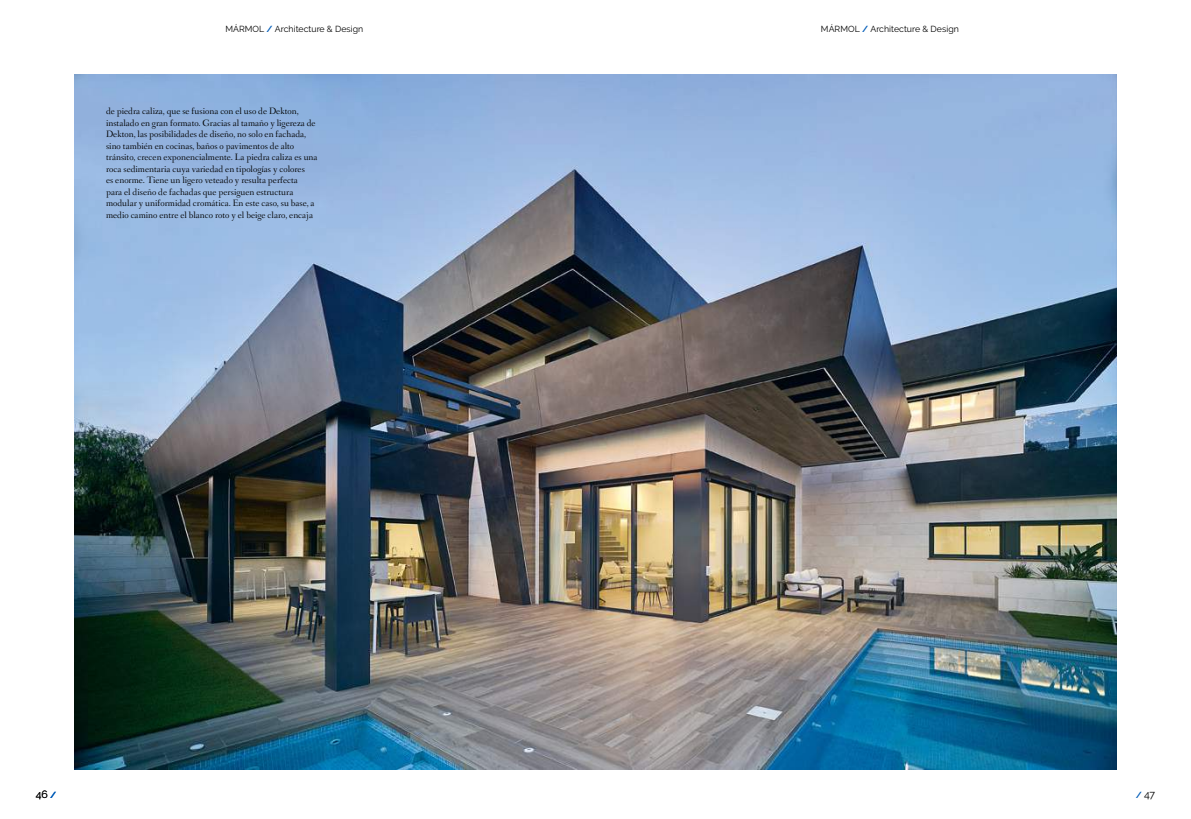
<style>
.page{position:relative;width:1191px;height:819px;background:#fff}
.page>*{position:absolute;margin:0;border:0;box-sizing:border-box;transform-origin:0 0}
.t1{font:10.5px "Raleway";color:#000}
.t2{font:9.62px/11.5px "Fanwood";color:#000}
.t3{font:8.75px "Raleway";letter-spacing:.005em;color:#000}
.s1{font-weight:700;color:#005cb8}
.s2{font-weight:700;font-size:8.75px;color:#005cb8}
</style>
<div class="page">
<img style="left:74px;top:74px;width:1042px;height:695px">
<p class="t3" style="left:225px;top:23px;width:139px">MÁRMOL <span class="s1">/</span> Architecture &amp; Design</p>
<p class="t2" style="left:106px;top:106px;width:213px">de piedra caliza, que se fusiona con el uso de Dekton, instalado en gran formato. Gracias al tamaño y ligereza de Dekton, las posibilidades de diseño, no solo en fachada, sino también en cocinas, baños o pavimentos de alto tránsito, crecen exponencialmente. La piedra caliza es una roca sedimentaria cuya variedad en tipologías y colores<br>es enorme. Tiene un ligero veteado y resulta perfecta<br>para el diseño de fachadas que persiguen estructura modular y uniformidad cromática. En este caso, su base, a medio camino entre el blanco roto y el beige claro, encaja</p>
<p class="t1" style="left:36px;top:788px;width:22px">46 <span class="s2">/</span></p>
<p class="t3" style="left:821px;top:23px;width:139px">MÁRMOL <span class="s1">/</span> Architecture &amp; Design</p>
<p class="t1" style="left:1135px;top:788px;width:21px"><span class="s2">/</span> 47</p>
</div>
